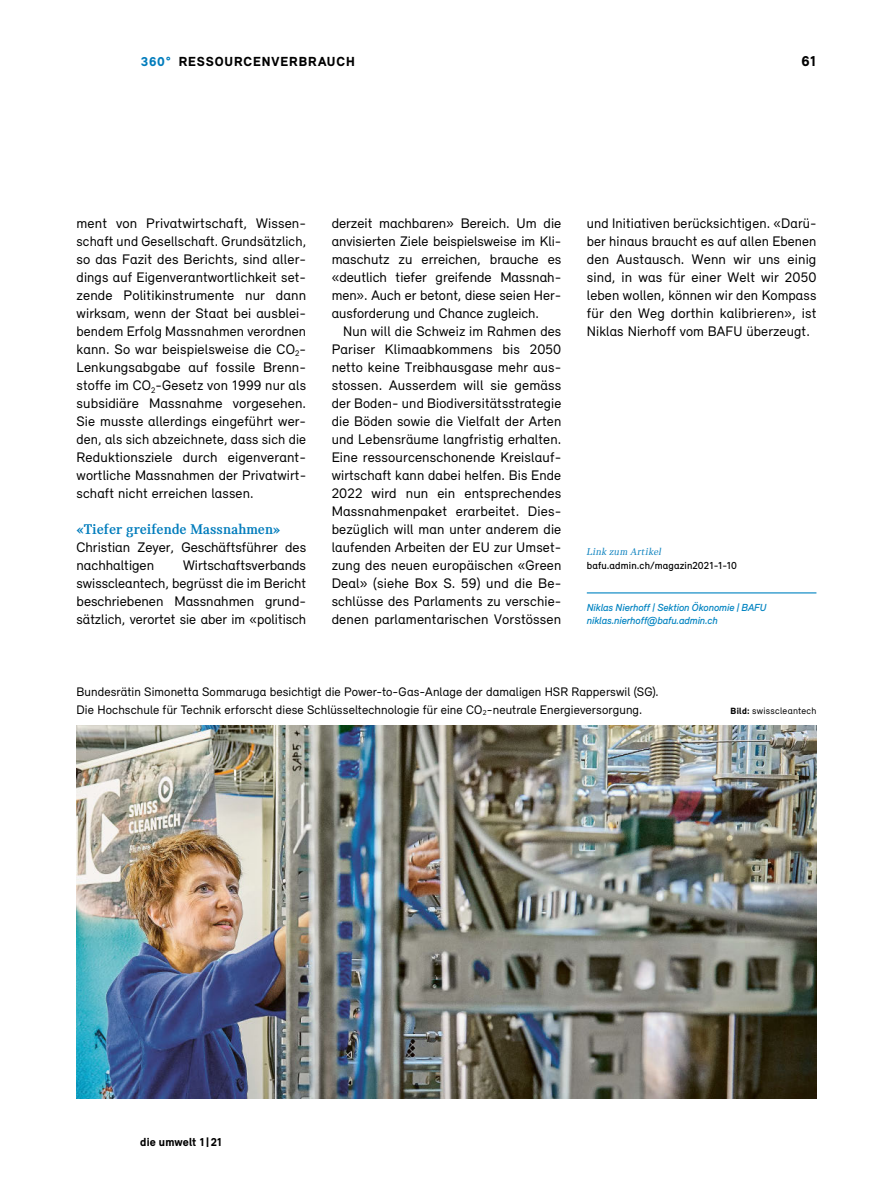
<style>
.page{position:relative;width:893px;height:1191px;background:#fff}
.page>*{position:absolute;margin:0;border:0;box-sizing:border-box;transform-origin:0 0}
.t1{font:900 15px "Catalog";color:#007cbc}
.t2{font:900 15px "Relevant";color:#000}
.t3{font:14.25px/18px "Relevant";letter-spacing:.01em;color:#000;text-align:justify}
.t4{font:900 13.5px "Relevant";letter-spacing:.06em;color:#000}
.t5{font:12.75px/18px "Relevant";letter-spacing:.005em;color:#000}
.t6{font:900 12px "Relevant";letter-spacing:.01em;color:#000}
.t7{font:italic 500 10.5px/13.5px "Relevant";letter-spacing:-.01em;color:#0083c1}
.t8{font:500 10.5px "Relevant";letter-spacing:.01em;color:#000}
.t9{font:italic 10.5px "Catalog";letter-spacing:.035em;color:#007cbc}
.t10{font:9.75px "Relevant";letter-spacing:.025em;color:#000}
.s1{color:#007cbc}
.s2{font-weight:900;font-size:9.3px}
</style>
<div class="page">
<hr style="left:587px;top:592px;width:229px;height:1px;background:#0083c1">
<img style="left:77px;top:725px;width:739px;height:373px">
<p class="t4" style="left:141px;top:53px;width:215px"><span class="s1">360°</span> RESSOURCENVERBRAUCH</p>
<p class="t2" style="left:802px;top:52px;width:16px">61</p>
<p class="t3" style="left:77px;top:214px;width:231px">ment von Privatwirtschaft, Wissen&shy;schaft und Gesellschaft. Grundsätzlich, so das Fazit des Berichts, sind aller&shy;dings auf Eigenverantwortlichkeit set&shy;zende Politikinstrumente nur dann wirksam, wenn der Staat bei ausblei&shy;bendem Erfolg Massnahmen verordnen kann. So war beispielsweise die CO<sub>2</sub>- Lenkungsabgabe auf fossile Brenn&shy;stoffe im CO<sub>2</sub>-Gesetz von 1999 nur als subsidiäre Massnahme vorgesehen.<br>Sie musste allerdings eingeführt wer&shy;den, als sich abzeichnete, dass sich die Reduktionsziele durch eigenverant&shy;wortliche Massnahmen der Privatwirt&shy;schaft nicht erreichen lassen.</p>
<p class="t1" style="left:77px;top:521px;width:205px">«Tiefer greifende Massnahmen»</p>
<p class="t3" style="left:77px;top:538px;width:231px">Christian Zeyer, Geschäftsführer des nachhaltigen</p>
<p class="t3" style="left:77px;top:556px;width:231px;text-indent:107px">Wirtschaftsverbands swisscleantech, begrüsst die im Bericht beschriebenen Massnahmen grund&shy;sätzlich, verortet sie aber im «politisch</p>
<p class="t3" style="left:332px;top:214px;width:231px">derzeit machbaren» Bereich. Um die anvisierten Ziele beispielsweise im Kli&shy;maschutz zu erreichen, brauche es «deutlich tiefer greifende Massnah&shy;men». Auch er betont, diese seien Her&shy;ausforderung und Chance zugleich.</p>
<p class="t3" style="left:332px;top:322px;width:231px;text-indent:11px">Nun will die Schweiz im Rahmen des Pariser Klimaabkommens bis 2050 netto keine Treibhausgase mehr aus&shy;stossen. Ausserdem will sie gemäss der Boden- und Biodiversitätsstrategie die Böden sowie die Vielfalt der Arten und Lebensräume langfristig erhalten.<br>Eine ressourcenschonende Kreislauf&shy;wirtschaft kann dabei helfen. Bis Ende 2022 wird nun ein entsprechendes Massnahmenpaket erarbeitet. Dies&shy;bezüglich will man unter anderem die laufenden Arbeiten der EU zur Umset&shy;zung des neuen europäischen «Green Deal» (siehe Box S. 59) und die Be&shy;schlüsse des Parlaments zu verschie&shy;denen parlamentarischen Vorstössen</p>
<p class="t3" style="left:587px;top:214px;width:231px">und Initiativen berücksichtigen. «Darü&shy;ber hinaus braucht es auf allen Ebenen den Austausch. Wenn wir uns einig sind, in was für einer Welt wir 2050 leben wollen, können wir den Kompass für den Weg dorthin kalibrieren», ist Niklas Nierhoff vom BAFU überzeugt.</p>
<p class="t9" style="left:587px;top:546px;width:76px">Link zum Artikel</p>
<p class="t8" style="left:587px;top:559px;width:152px">bafu.admin.ch/magazin2021-1-10</p>
<p class="t7" style="left:587px;top:600px;width:181px">Niklas Nierhoff | Sektion Ökonomie | BAFU niklas.nierhoff@bafu.admin.ch</p>
<p class="t5" style="left:77px;top:682px;width:584px">Bundesrätin Simonetta Sommaruga besichtigt die Power-to-Gas-Anlage der damaligen HSR Rapperswil (SG).<br>Die Hochschule für Technik erforscht diese Schlüsseltechnologie für eine CO<sub>2</sub>-neutrale Energieversorgung.</p>
<p class="t10" style="left:731px;top:705px;width:87px"><span class="s2">Bild:</span> swisscleantech</p>
<p class="t6" style="left:140px;top:1135px;width:83px">die umwelt 1 |21</p>
</div>
